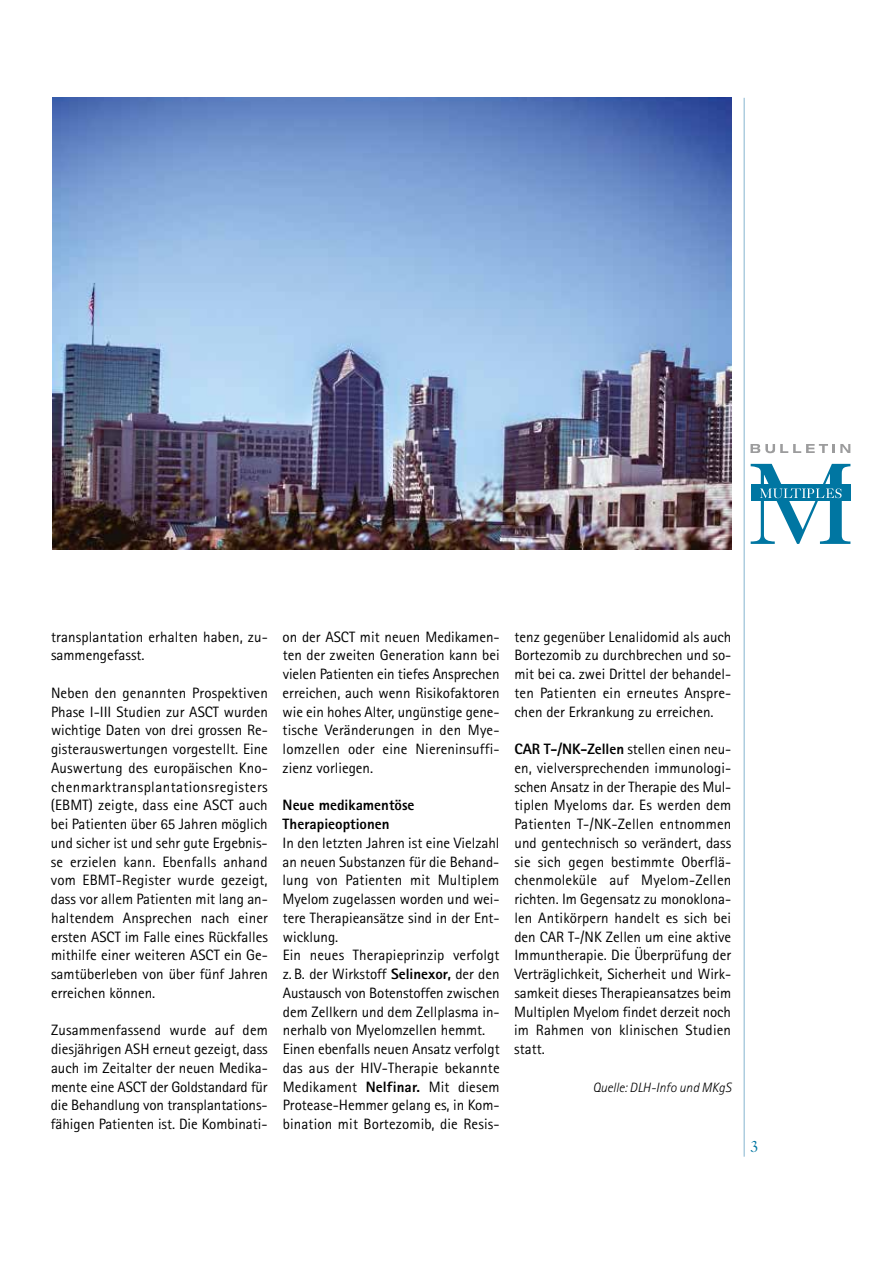
<style>
.page{position:relative;width:893px;height:1263px;background:#fff}
.page>*{position:absolute;margin:0;border:0;box-sizing:border-box;transform-origin:0 0}
.t1{font:16.5px "Caslon 540 LT Std";color:#0076a2;scale:.96 1}
.t2{font:15px/18.8px "Rotis Sans Serif";color:#000;text-align:justify}
.t3{font:800 15px/18.8px "Rotis Sans Serif";color:#000}
.t4{font:italic 300 13.5px "Rotis Sans Serif";color:#000}
.s1{font-weight:800}
</style>
<div class="page">
<hr style="left:744px;top:98px;width:1px;height:1059px;background:#84b4cf">
<svg style="left:750px;top:444px;width:100px;height:9px"></svg>
<svg style="left:751px;top:464px;width:99px;height:80px"></svg>
<img style="left:53px;top:98px;width:678px;height:451px">
<p class="t2" style="left:51px;top:627px;width:218px">transplantation erhalten haben, zu&shy;sammengefasst.</p>
<p class="t2" style="left:51px;top:683px;width:219px">Neben den genannten Prospektiven Phase I-III Studien zur ASCT wurden wichtige Daten von drei grossen Re&shy;gisterauswertungen vorgestellt. Eine Auswertung des europäischen Kno&shy;chenmarktransplantationsregisters (EBMT) zeigte, dass eine ASCT auch bei Patienten über 65 Jahren möglich und sicher ist und sehr gute Ergebnis&shy;se erzielen kann. Ebenfalls anhand vom EBMT-Register wurde gezeigt, dass vor allem Patienten mit lang an&shy;haltendem Ansprechen nach einer ersten ASCT im Falle eines Rückfalles mithilfe einer weiteren ASCT ein Ge&shy;samtüberleben von über fünf Jahren erreichen können.</p>
<p class="t2" style="left:51px;top:1021px;width:219px">Zusammenfassend wurde auf dem diesjährigen ASH erneut gezeigt, dass auch im Zeitalter der neuen Medika&shy;mente eine ASCT der Goldstandard für die Behandlung von transplantations&shy;fähigen Patienten ist. Die Kombinati-</p>
<p class="t2" style="left:282px;top:627px;width:219px">on der ASCT mit neuen Medikamen&shy;ten der zweiten Generation kann bei vielen Patienten ein tiefes Ansprechen erreichen, auch wenn Risikofaktoren wie ein hohes Alter, ungünstige gene&shy;tische Veränderungen in den Mye&shy;lomzellen oder eine Niereninsuffi&shy;zienz vorliegen.</p>
<p class="t3" style="left:283px;top:796px;width:133px">Neue medikamentöse<br>Therapieoptionen</p>
<p class="t2" style="left:282px;top:833px;width:219px;text-align:left">In den letzten Jahren ist eine Vielzahl an neuen Substanzen für die Behand&shy;lung von Patienten mit Multiplem Myelom zugelassen worden und wei&shy;tere Therapieansätze sind in der Ent&shy;wicklung.<br>Ein neues Therapieprinzip verfolgt z. B. der Wirkstoff <span class="s1">Selinexor,</span> der den Austausch von Botenstoffen zwischen dem Zellkern und dem Zellplasma in&shy;nerhalb von Myelomzellen hemmt.<br>Einen ebenfalls neuen Ansatz verfolgt das aus der HIV-Therapie bekannte Medikament <span class="s1">Nelfinar.</span> Mit diesem Protease-Hemmer gelang es, in Kom&shy;bination mit Bortezomib, die Resis-</p>
<p class="t2" style="left:514px;top:627px;width:218px">tenz gegenüber Lenalidomid als auch Bortezomib zu durchbrechen und so&shy;mit bei ca. zwei Drittel der behandel&shy;ten Patienten ein erneutes Anspre&shy;chen der Erkrankung zu erreichen.</p>
<p class="t2" style="left:514px;top:739px;width:219px"><span class="s1">CAR T-/NK-Zellen</span> stellen einen neu&shy;en, vielversprechenden immunologi&shy;schen Ansatz in der Therapie des Mul&shy;tiplen Myeloms dar. Es werden dem Patienten T-/NK-Zellen entnommen und gentechnisch so verändert, dass sie sich gegen bestimmte Oberflä&shy;chenmoleküle auf Myelom-Zellen richten. Im Gegensatz zu monoklona&shy;len Antikörpern handelt es sich bei den CAR T-/NK Zellen um eine aktive Immuntherapie. Die Überprüfung der Verträglichkeit, Sicherheit und Wirk&shy;samkeit dieses Therapieansatzes beim Multiplen Myelom findet derzeit noch im Rahmen von klinischen Studien statt.</p>
<p class="t4" style="left:593px;top:1079px;width:140px">Quelle: DLH-Info und MKgS</p>
<p class="t1" style="left:750px;top:1136px;width:10px">3</p>
</div>
